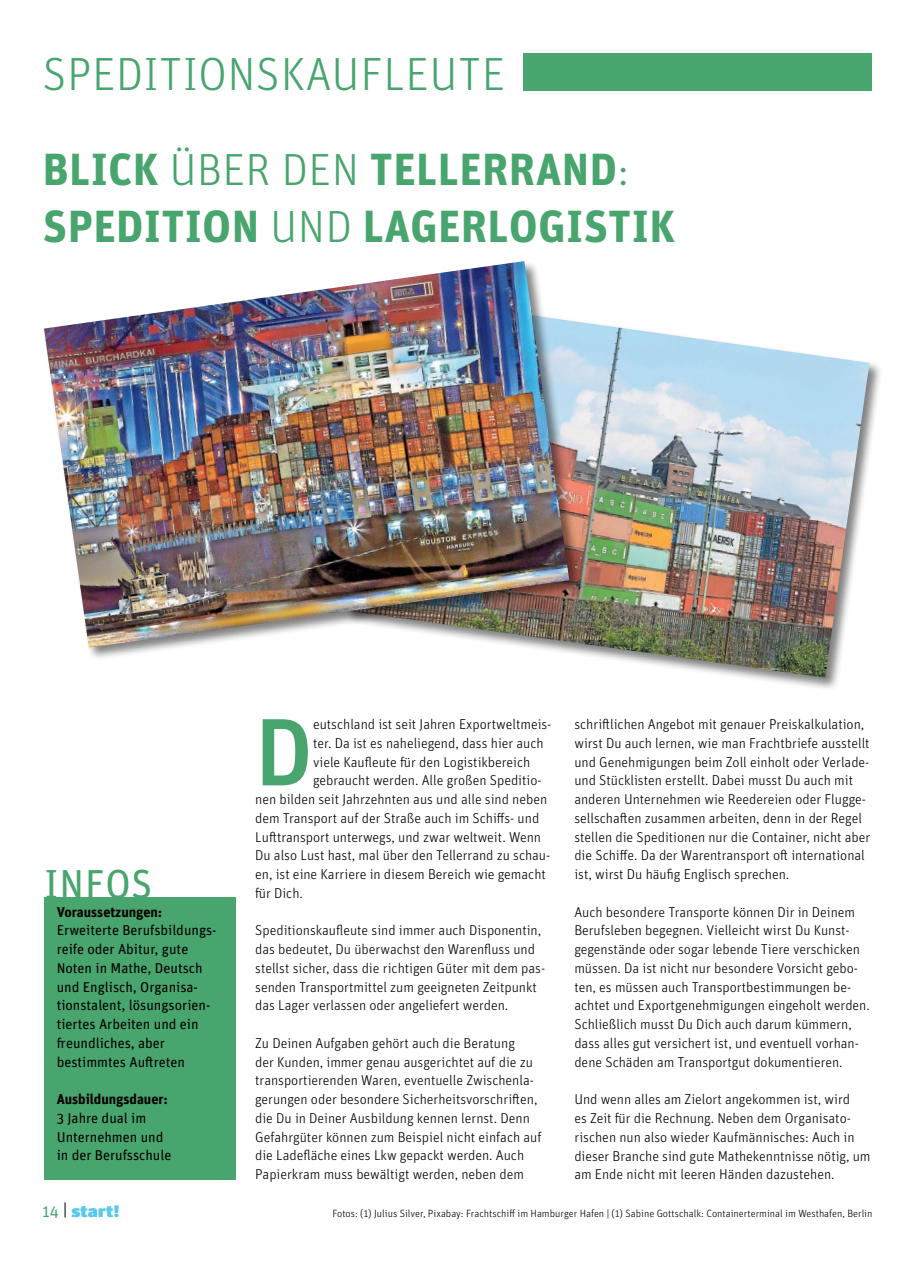
<style>
.page{position:relative;width:915px;height:1263px;background:#fff}
.page>*{position:absolute;margin:0;border:0;box-sizing:border-box;transform-origin:0 0}
.t1{font:500 95.55px "Unit OT";color:#48a56e}
.t2{font:300 46.5px "Unit OT";letter-spacing:.01em;color:#48a56e}
.t3{font:700 45px/56.2px "Unit OT";letter-spacing:.01em;color:#48a56e}
.t4{font:40.5px "Unit OT";letter-spacing:.01em;color:#48a56e}
.t5{font:900 16.5px "Unit OT";letter-spacing:.01em;color:#57c9ec;scale:1.25 1}
.t6{font:300 14.25px/18.8px "Unit OT";color:#000}
.t7{font:14.25px/18.8px "Unit OT";color:#000}
.t8{font:700 14.25px "Unit OT";color:#000}
.t9{font:300 10.5px "Unit OT";color:#000}
.s1{font-weight:300}
.s2{font-weight:400;color:#48a56e}
.s3{font-weight:400;color:#000}
</style>
<div class="page">
<div style="left:343px;top:294px;width:539px;height:397px;background:#000;opacity:.5"></div>
<img style="left:345px;top:295px;width:524px;height:383px">
<div style="left:42px;top:259px;width:540px;height:402px;background:#000;opacity:.5"></div>
<img style="left:44px;top:261px;width:525px;height:387px">
<div style="left:523px;top:54px;width:349px;height:37px;background:#48a56e"></div>
<div style="left:44px;top:898px;width:191px;height:282px;background:#48a56e"></div>
<h2 class="t2" style="left:43px;top:47px;width:464px">SPEDITIONSKAUFLEUTE</h2>
<h3 class="t3" style="left:43px;top:141px;width:633px">BLICK <span class="s1">ÜBER DEN</span> TELLERRAND<span class="s1">:<br></span>SPEDITION <span class="s1">UND</span> LAGERLOGISTIK</h3>
<h3 class="t4" style="left:44px;top:858px;width:110px">INFOS</h3>
<p class="t8" style="left:57px;top:902px;width:107px">Voraussetzungen:</p>
<p class="t7" style="left:57px;top:921px;width:161px">Erweiterte Berufsbildungs&shy;reife oder Abitur, gute<br>Noten in Mathe, Deutsch und Englisch, Organisa&shy;tionstalent, lösungsorien&shy;tiertes Arbeiten und ein freundliches, aber bestimmtes Auftreten</p>
<p class="t8" style="left:57px;top:1090px;width:113px">Ausbildungsdauer:</p>
<p class="t7" style="left:57px;top:1108px;width:116px">3 Jahre dual im<br>Unternehmen und in der Berufsschule</p>
<p class="t5" style="left:43px;top:1200px;width:63px"><span class="s2">14</span> <span class="s3">|</span> start!</p>
<h1 class="t1" style="left:255px;top:691px;width:59px">D</h1>
<p class="t6" style="left:313px;top:715px;width:240px">eutschland ist seit Jahren Exportweltmeis-</p>
<p class="t6" style="left:313px;top:734px;width:232px">ter. Da ist es naheliegend, dass hier auch</p>
<p class="t6" style="left:313px;top:752px;width:219px">viele Kaufleute für den Logistikbereich</p>
<p class="t6" style="left:313px;top:771px;width:230px">gebraucht werden. Alle großen Speditio-</p>
<p class="t6" style="left:255px;top:790px;width:293px">nen bilden seit Jahrzehnten aus und alle sind neben</p>
<p class="t6" style="left:255px;top:809px;width:285px">dem Transport auf der Straße auch im Schiffs- und</p>
<p class="t6" style="left:255px;top:827px;width:287px">Lufttransport unterwegs, und zwar weltweit. Wenn</p>
<p class="t6" style="left:255px;top:846px;width:296px">Du also Lust hast, mal über den Tellerrand zu schau-</p>
<p class="t6" style="left:255px;top:865px;width:292px">en, ist eine Karriere in diesem Bereich wie gemacht</p>
<p class="t6" style="left:255px;top:884px;width:49px">für Dich.</p>
<p class="t6" style="left:255px;top:921px;width:291px">Speditionskaufleute sind immer auch Disponentin, das bedeutet, Du überwachst den Warenfluss und stellst sicher, dass die richtigen Güter mit dem pas&shy;senden Transportmittel zum geeigneten Zeitpunkt das Lager verlassen oder angeliefert werden.</p>
<p class="t6" style="left:255px;top:1034px;width:288px">Zu Deinen Aufgaben gehört auch die Beratung<br>der Kunden, immer genau ausgerichtet auf die zu transportierenden Waren, eventuelle Zwischenla&shy;gerungen oder besondere Sicherheitsvorschriften, die Du in Deiner Ausbildung kennen lernst. Denn Gefahrgüter können zum Beispiel nicht einfach auf die Ladefläche eines Lkw gepackt werden. Auch Papierkram muss bewältigt werden, neben dem</p>
<p class="t6" style="left:574px;top:715px;width:297px">schriftlichen Angebot mit genauer Preiskalkulation, wirst Du auch lernen, wie man Frachtbriefe ausstellt und Genehmigungen beim Zoll einholt oder Verlade&shy;und Stücklisten erstellt. Dabei musst Du auch mit anderen Unternehmen wie Reedereien oder Flugge&shy;sellschaften zusammen arbeiten, denn in der Regel stellen die Speditionen nur die Container, nicht aber die Schiffe. Da der Warentransport oft international ist, wirst Du häufig Englisch sprechen.</p>
<p class="t6" style="left:574px;top:902px;width:297px">Auch besondere Transporte können Dir in Deinem Berufsleben begegnen. Vielleicht wirst Du Kunst&shy;gegenstände oder sogar lebende Tiere verschicken müssen. Da ist nicht nur besondere Vorsicht gebo&shy;ten, es müssen auch Transportbestimmungen be&shy;achtet und Exportgenehmigungen eingeholt werden.<br>Schließlich musst Du Dich auch darum kümmern, dass alles gut versichert ist, und eventuell vorhan&shy;dene Schäden am Transportgut dokumentieren.</p>
<p class="t6" style="left:574px;top:1090px;width:297px">Und wenn alles am Zielort angekommen ist, wird<br>es Zeit für die Rechnung. Neben dem Organisato&shy;rischen nun also wieder Kaufmännisches: Auch in dieser Branche sind gute Mathekenntnisse nötig, um am Ende nicht mit leeren Händen dazustehen.</p>
<p class="t9" style="left:332px;top:1207px;width:541px">Fotos: (1) Julius Silver, Pixabay: Frachtschiff im Hamburger Hafen | (1) Sabine Gottschalk: Containerterminal im Westhafen, Berlin</p>
</div>
